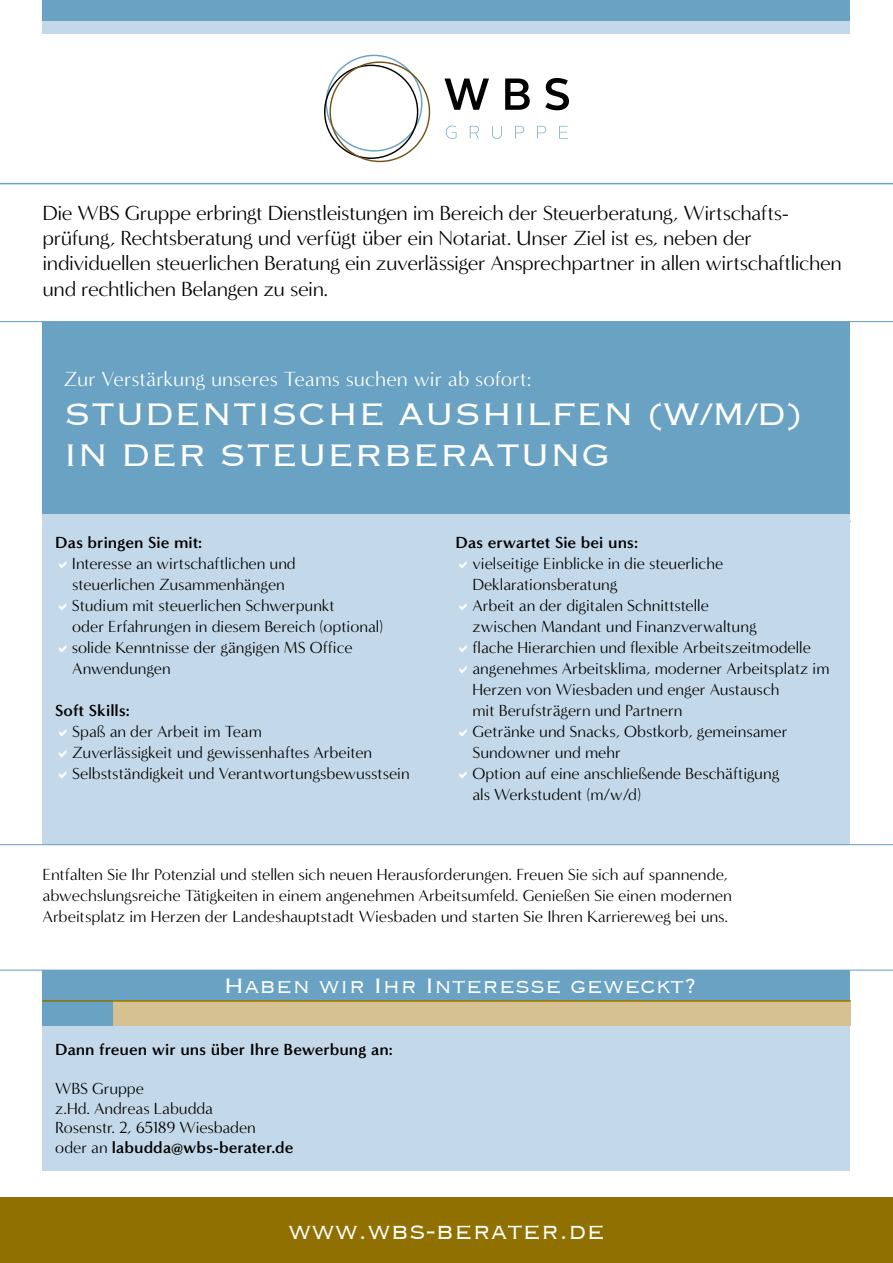
<style>
.page{position:relative;width:893px;height:1263px;background:#fff}
.page>*{position:absolute;margin:0;border:0;box-sizing:border-box;transform-origin:0 0}
.t1{font:300 40.5px/40.5px "Copperplate";color:#fff}
.t2{font:300 30px "Copperplate";color:#fff}
.t3{font:300 27px "Copperplate";color:#fff}
.t4{font:21px/25.2px "Minerva Modern";letter-spacing:-.02em;color:#000}
.t5{font:21px "Minerva Modern";color:#fff}
.t6{font:16.5px/21px "Minerva Modern";color:#000}
.t7{font:700 16.5px "Minerva Modern";color:#000}
.s1{font-weight:700}
</style>
<div class="page">
<div style="left:0;top:1197px;width:893px;height:66px;background:#8f7000"></div>
<div style="left:43px;top:322px;width:807px;height:198px;background:#69a2c2"></div>
<div style="left:43px;top:1000px;width:807px;height:170px;background:#c3d8e8"></div>
<div style="left:43px;top:971px;width:807px;height:55px;background:#69a2c2"></div>
<div style="left:113px;top:1000px;width:737px;height:26px;background:#d6c192"></div>
<hr style="left:43px;top:1000px;width:807px;height:2px;background:#8f7000">
<div style="left:43px;top:0;width:807px;height:21px;background:#69a2c2"></div>
<div style="left:43px;top:21px;width:807px;height:13px;background:#c3d8e8"></div>
<svg style="left:324px;top:55px;width:106px;height:107px"></svg>
<svg style="left:444px;top:79px;width:45px;height:31px"></svg>
<svg style="left:505px;top:79px;width:25px;height:31px"></svg>
<svg style="left:545px;top:78px;width:24px;height:32px"></svg>
<svg style="left:446px;top:126px;width:10px;height:13px"></svg>
<svg style="left:470px;top:126px;width:9px;height:13px"></svg>
<svg style="left:492px;top:126px;width:10px;height:13px"></svg>
<svg style="left:515px;top:126px;width:9px;height:13px"></svg>
<svg style="left:537px;top:126px;width:9px;height:13px"></svg>
<svg style="left:559px;top:126px;width:9px;height:13px"></svg>
<hr style="left:0;top:183px;width:893px;height:1px;background:#69a2c2">
<div style="left:43px;top:514px;width:807px;height:330px;background:#c3d8e8"></div>
<hr style="left:0;top:969px;width:893px;height:2px;background:#69a2c2">
<hr style="left:0;top:321px;width:893px;height:1px;background:#69a2c2">
<hr style="left:0;top:844px;width:893px;height:1px;background:#69a2c2">
<p class="t4" style="left:43px;top:200px;width:801px">Die WBS Gruppe erbringt Dienstleistungen im Bereich der Steuerberatung, Wirtschafts&shy;prüfung, Rechtsberatung und verfügt über ein Notariat. Unser Ziel ist es, neben der individuellen steuerlichen Beratung ein zuverlässiger Ansprechpartner in allen wirtschaftlichen und rechtlichen Belangen zu sein.</p>
<p class="t5" style="left:64px;top:367px;width:469px">Zur Verstärkung unseres Teams suchen wir ab sofort:</p>
<h1 class="t1" style="left:64px;top:392px;width:740px">STUDENTISCHE AUSHILFEN (W/M/D)<br>IN DER STEUERBERATUNG</h1>
<p class="t7" style="left:55px;top:532px;width:149px">Das bringen Sie mit:</p>
<p class="t6" style="left:72px;top:553px;width:313px">Interesse an wirtschaftlichen und<br>steuerlichen Zusammenhängen<br>Studium mit steuerlichen Schwerpunkt<br>oder Erfahrungen in diesem Bereich (optional) solide Kenntnisse der gängigen MS Office Anwendungen</p>
<p class="t7" style="left:55px;top:700px;width:76px">Soft Skills:</p>
<p class="t6" style="left:72px;top:721px;width:339px">Spaß an der Arbeit im Team<br>Zuverlässigkeit und gewissenhaftes Arbeiten<br>Selbstständigkeit und Verantwortungsbewusstsein</p>
<p class="t7" style="left:455px;top:532px;width:184px">Das erwartet Sie bei uns:</p>
<p class="t6" style="left:472px;top:553px;width:359px">vielseitige Einblicke in die steuerliche Deklarationsberatung<br>Arbeit an der digitalen Schnittstelle<br>zwischen Mandant und Finanzverwaltung<br>flache Hierarchien und flexible Arbeitszeitmodelle angenehmes Arbeitsklima, moderner Arbeitsplatz im Herzen von Wiesbaden und enger Austausch<br>mit Berufsträgern und Partnern<br>Getränke und Snacks, Obstkorb, gemeinsamer Sundowner und mehr<br>Option auf eine anschließende Beschäftigung<br>als Werkstudent (m/w/d)</p>
<p class="t6" style="left:43px;top:864px;width:691px">Entfalten Sie Ihr Potenzial und stellen sich neuen Herausforderungen. Freuen Sie sich auf spannende, abwechslungsreiche Tätigkeiten in einem angenehmen Arbeitsumfeld. Genießen Sie einen modernen<br>Arbeitsplatz im Herzen der Landeshauptstadt Wiesbaden und starten Sie Ihren Karriereweg bei uns.</p>
<h3 class="t3" style="left:223px;top:968px;width:474px">Haben wir Ihr Interesse geweckt?</h3>
<p class="t7" style="left:55px;top:1040px;width:339px">Dann freuen wir uns über Ihre Bewerbung an:</p>
<p class="t6" style="left:55px;top:1079px;width:240px;line-height:19.5px">WBS Gruppe<br>z.Hd. Andreas Labudda<br>Rosenstr. 2, 65189 Wiesbaden<br>oder an <span class="s1">labudda@wbs-berater.de</span></p>
<h2 class="t2" style="left:288px;top:1212px;width:318px">www.wbs-berater.de</h2>
</div>
